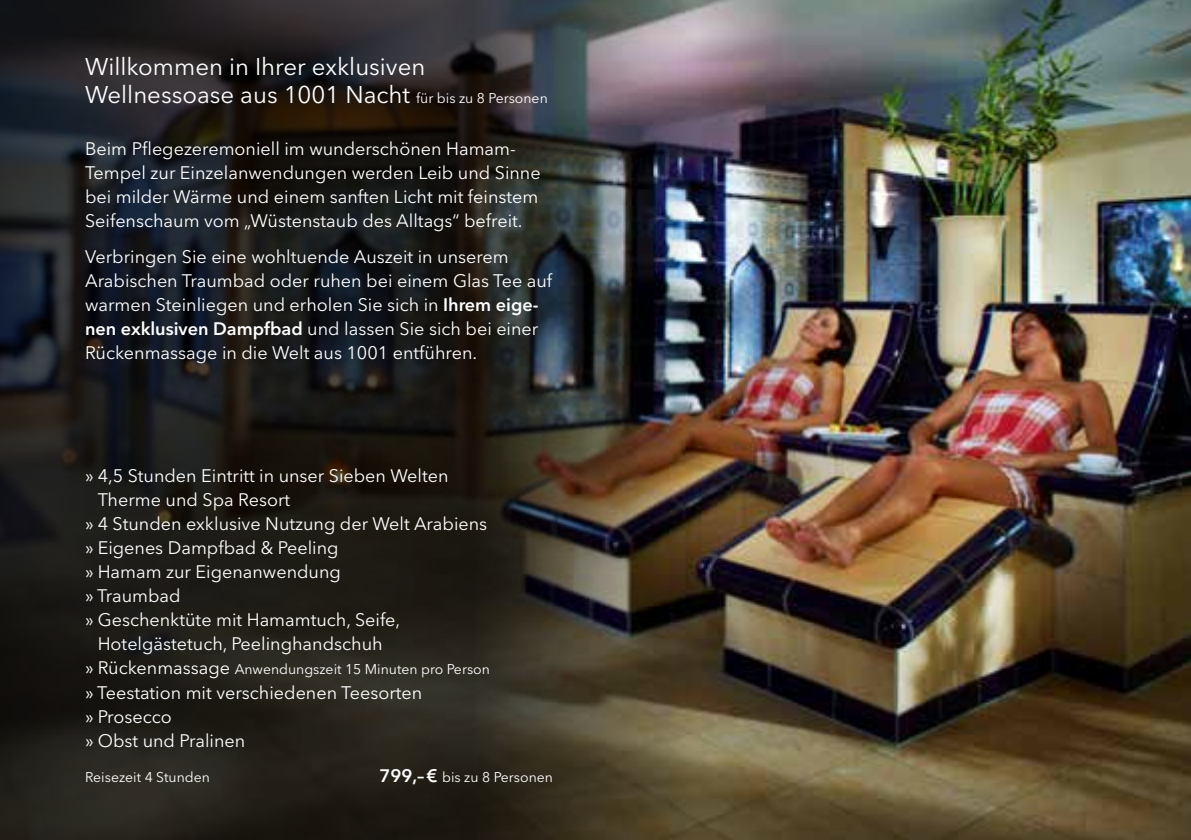
<style>
.page{position:relative;width:1191px;height:840px;background:#fff}
.page>*{position:absolute;margin:0;border:0;box-sizing:border-box;transform-origin:0 0}
.Subheadline_7W{font:24px/28px "Avenir Next LT Pro";color:#fff}
.Preisliste{font:18px/24px "Avenir Next LT Pro";color:#fff}
.Preisliste-2{font:14px "Avenir Next LT Pro";color:#fff}
.s1{font-size:14px}
.s2{font-weight:600}
.s3{font-size:18px}
.s4{font-weight:600;font-size:18px}
</style>
<div class="page">
<img style="left:705px;top:0;width:486px;height:839px">
<img style="left:0;top:0;width:705px;height:839px">
<p class="Subheadline_7W" style="left:85px;top:52px;width:464px">Willkommen in Ihrer exklusiven<br>Wellnessoase aus 1001 Nacht <span class="s1">für bis zu 8 Personen</span></p>
<p class="Preisliste" style="left:85px;top:137px;width:457px">Beim Pflegezeremoniell im wunderschönen Hamam-Tempel zur Einzelanwendungen werden Leib und Sinne bei milder Wärme und einem sanften Licht mit feinstem Seifenschaum vom „Wüstenstaub des Alltags“ befreit.</p>
<p class="Preisliste" style="left:85px;top:244px;width:469px">Verbringen Sie eine wohltuende Auszeit in unserem Arabischen Traumbad oder ruhen bei einem Glas Tee auf warmen Steinliegen und erholen Sie sich in <span class="s2">Ihrem eige&shy;nen exklusiven Dampfbad</span> und lassen Sie sich bei einer Rückenmassage in die Welt aus 1001 entführen.</p>
<p class="Preisliste" style="left:98px;top:463px;width:352px;text-indent:-13px">» 4,5 Stunden Eintritt in unser Sieben Welten<br>Therme und Spa Resort</p>
<p class="Preisliste" style="left:85px;top:511px;width:404px">» 4 Stunden exklusive Nutzung der Welt Arabiens</p>
<p class="Preisliste" style="left:85px;top:535px;width:255px">» Eigenes Dampfbad &amp; Peeling</p>
<p class="Preisliste" style="left:85px;top:559px;width:257px">» Hamam zur Eigenanwendung</p>
<p class="Preisliste" style="left:85px;top:583px;width:97px">» Traumbad</p>
<p class="Preisliste" style="left:85px;top:607px;width:317px;text-align:center">» Geschenktüte mit Hamamtuch, Seife,<br>Hotelgästetuch, Peelinghandschuh</p>
<p class="Preisliste-2" style="left:85px;top:661px;width:406px"><span class="s3">» Rückenmassage</span> Anwendungszeit 15 Minuten pro Person</p>
<p class="Preisliste" style="left:85px;top:679px;width:338px">» Teestation mit verschiedenen Teesorten</p>
<p class="Preisliste" style="left:85px;top:703px;width:88px">» Prosecco</p>
<p class="Preisliste" style="left:85px;top:727px;width:162px">» Obst und Pralinen</p>
<p class="Preisliste-2" style="left:85px;top:768px;width:126px">Reisezeit 4 Stunden</p>
<p class="Preisliste-2" style="left:379px;top:768px;width:175px"><span class="s4">799,–€</span> bis zu 8 Personen</p>
</div>
